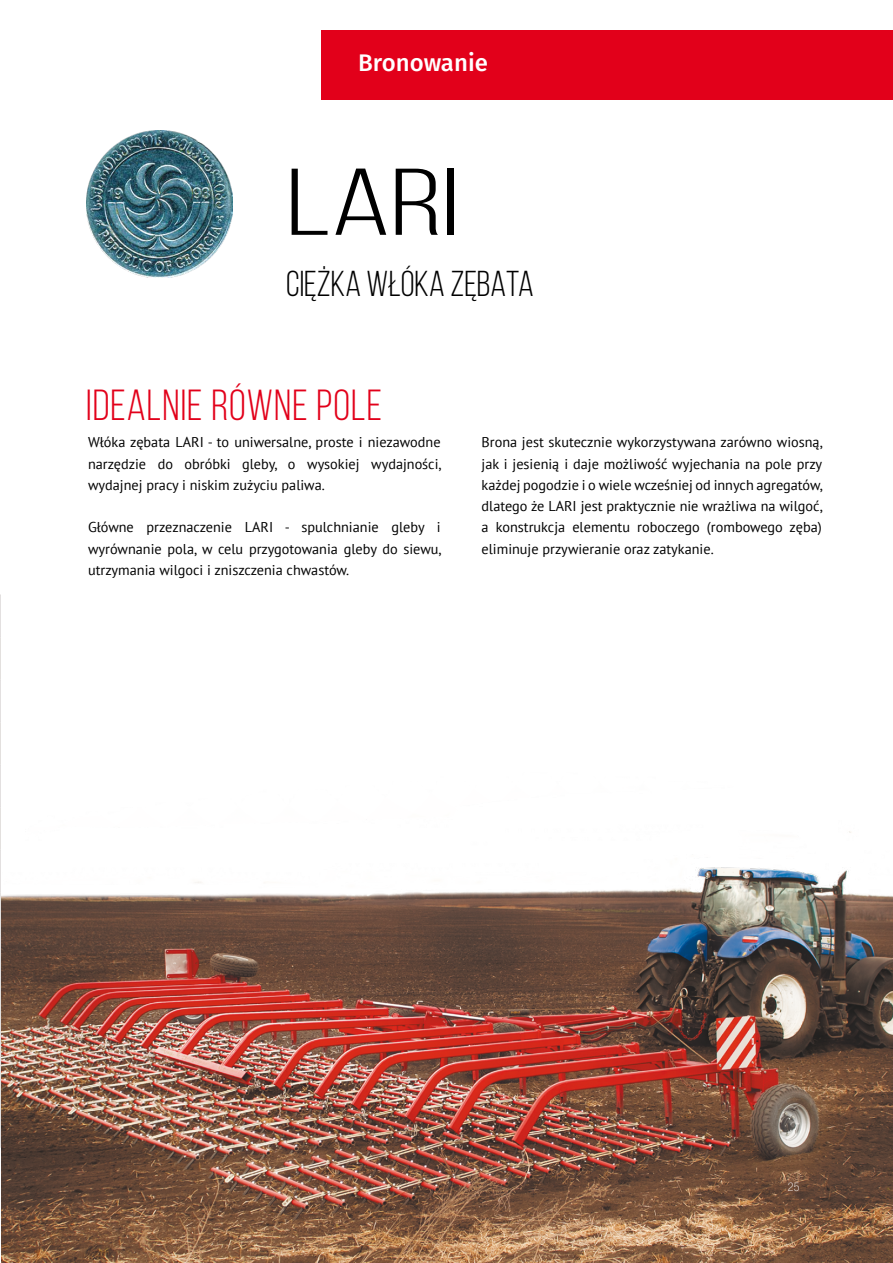
<style>
.page{position:relative;width:893px;height:1263px;background:#fff}
.page>*{position:absolute;margin:0;border:0;box-sizing:border-box;transform-origin:0 0}
.t1{font:94.5px "Bebas Neue";color:#000;scale:1.43 1}
.t2{font:43.5px "Bebas Neue";letter-spacing:.025em;color:#e2001a}
.t3{font:36px "Bebas Neue";color:#000}
.t4{font:500 24px "Fira Sans";color:#fff}
.t5{font:14.25px/21.3px "PT Sans";color:#000;text-align:justify}
.t6{font:100 condensed 12px "Helvetica Neue LT Std";color:#fff}
</style>
<div class="page">
<div style="left:321px;top:30px;width:572px;height:70px;background:#e2001a"></div>
<img style="left:1px;top:831px;width:892px;height:432px">
<img style="left:86px;top:130px;width:147px;height:147px">
<hr style="left:0;top:595px;width:1px;height:42px;background:#d3cfce">
<hr style="left:0;top:680px;width:1px;height:42px;background:#d3cfce">
<hr style="left:0;top:765px;width:1px;height:42px;background:#d3cfce">
<hr style="left:0;top:850px;width:1px;height:42px;background:#d3cfce">
<hr style="left:0;top:935px;width:1px;height:42px;background:#d3cfce">
<hr style="left:0;top:1020px;width:1px;height:42px;background:#d3cfce">
<hr style="left:0;top:637px;width:1px;height:42px;background:#d3cfce">
<hr style="left:0;top:722px;width:1px;height:42px;background:#d3cfce">
<hr style="left:0;top:807px;width:1px;height:43px;background:#d3cfce">
<hr style="left:0;top:892px;width:1px;height:43px;background:#d3cfce">
<hr style="left:0;top:977px;width:1px;height:43px;background:#d3cfce">
<hr style="left:0;top:1062px;width:1px;height:43px;background:#d3cfce">
<hr style="left:0;top:1105px;width:1px;height:42px;background:#d3cfce">
<h3 class="t4" style="left:358px;top:44px;width:131px">Bronowanie</h3>
<h1 class="t1" style="left:286px;top:152px;width:123px">LARI</h1>
<h3 class="t3" style="left:286px;top:264px;width:249px">CIĘŻKA WŁÓKA ZĘBATA</h3>
<h2 class="t2" style="left:86px;top:382px;width:298px">IDEALNIE RÓWNE POLE</h2>
<p class="t5" style="left:88px;top:431px;width:355px">Włóka zębata LARI - to uniwersalne, proste i niezawodne narzędzie do obróbki gleby, o wysokiej wydajności, wydajnej pracy i niskim zużyciu paliwa.</p>
<p class="t5" style="left:88px;top:516px;width:355px">Główne przeznaczenie LARI - spulchnianie gleby i wyrównanie pola, w celu przygotowania gleby do siewu, utrzymania wilgoci i zniszczenia chwastów.</p>
<p class="t5" style="left:482px;top:431px;width:343px">Brona jest skutecznie wykorzystywana zarówno wiosną, jak i jesienią i daje możliwość wyjechania na pole przy każdej pogodzie i o wiele wcześniej od innych agregatów, dlatego że LARI jest praktycznie nie wrażliwa na wilgoć, a konstrukcja elementu roboczego (rombowego zęba) eliminuje przywieranie oraz zatykanie.</p>
<p class="t6" style="left:788px;top:1180px;width:13px">25</p>
</div>
